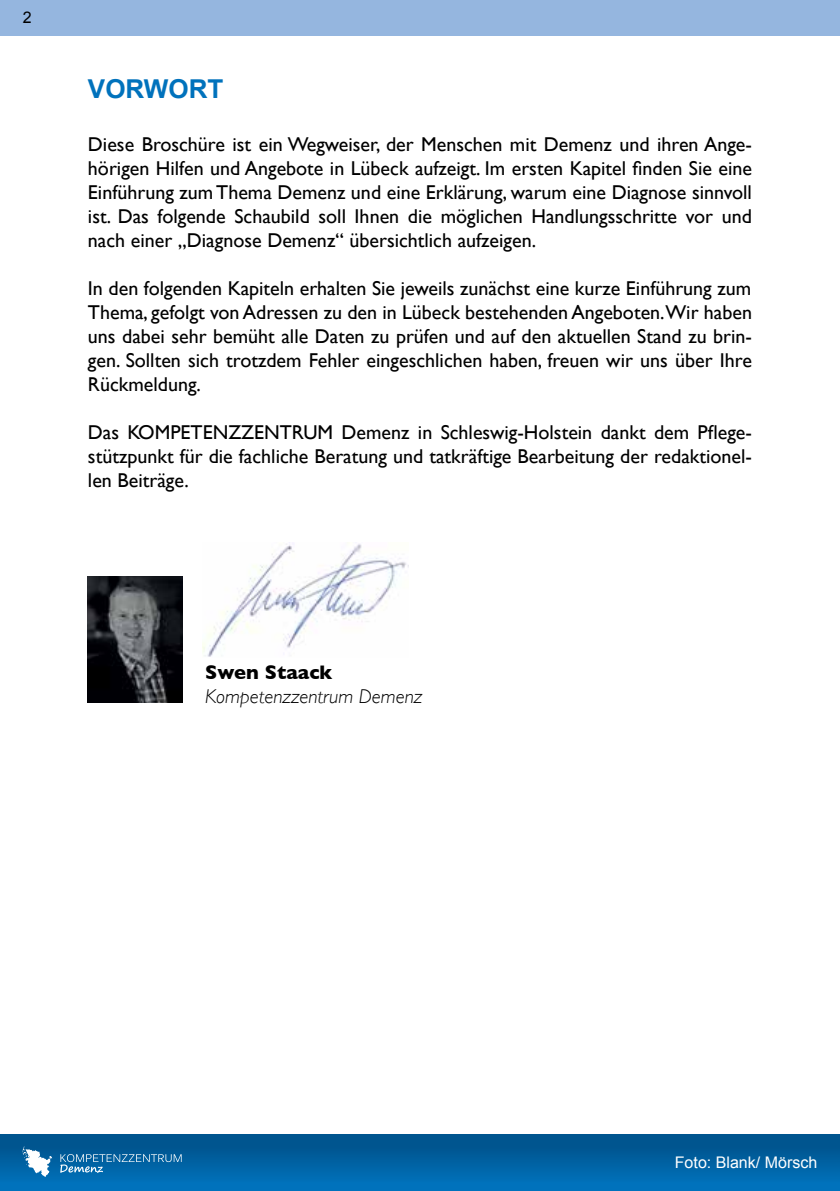
<style>
.page{position:relative;width:840px;height:1191px;background:#fff}
.page>*{position:absolute;margin:0;border:0;box-sizing:border-box;transform-origin:0 0}
.t1{font:700 26px "Arial";color:#0072bc}
.t2{font:20px/24px "Gill Sans";color:#000;text-align:justify}
.t3{font:italic 300 20px "Gill Sans";color:#000}
.t4{font:700 20px "Gill Sans";color:#000}
.t5{font:16px "Arial";color:#fff}
.t6{font:16px "Arial";color:#000}
</style>
<div class="page">
<div style="left:0;top:1134px;width:839px;height:57px;background:linear-gradient(to bottom,#004f86,#0075c0)"></div>
<svg style="left:60px;top:1154px;width:121px;height:18px;background:#297bb1"></svg>
<svg style="left:23px;top:1146px;width:29px;height:30px"></svg>
<div style="left:0;top:0;width:839px;height:35px;background:#95b6df"></div>
<img style="left:203px;top:542px;width:204px;height:115px">
<img style="left:88px;top:577px;width:94px;height:126px">
<p class="t6" style="left:23px;top:7px;width:10px">2</p>
<h1 class="t1" style="left:88px;top:72px;width:137px">VORWORT</h1>
<p class="t2" style="left:88px;top:132px;width:665px">Diese Broschüre ist ein Wegweiser, der Menschen mit Demenz und ihren Ange&shy;hörigen Hilfen und Angebote in Lübeck aufzeigt. Im ersten Kapitel finden Sie eine Einführung zum Thema Demenz und eine Erklärung, warum eine Diagnose sinnvoll ist. Das folgende Schaubild soll Ihnen die möglichen Handlungsschritte vor und nach einer „Diagnose Demenz“ übersichtlich aufzeigen.</p>
<p class="t2" style="left:88px;top:276px;width:665px">In den folgenden Kapiteln erhalten Sie jeweils zunächst eine kurze Einführung zum Thema, gefolgt von Adressen zu den in Lübeck bestehenden Angeboten.Wir haben uns dabei sehr bemüht alle Daten zu prüfen und auf den aktuellen Stand zu brin&shy;gen. Sollten sich trotzdem Fehler eingeschlichen haben, freuen wir uns über Ihre Rückmeldung.</p>
<p class="t2" style="left:88px;top:420px;width:665px">Das KOMPETENZZENTRUM Demenz in Schleswig-Holstein dankt dem Pflege&shy;stützpunkt für die fachliche Beratung und tatkräftige Bearbeitung der redaktionel&shy;len Beiträge.</p>
<p class="t4" style="left:205px;top:656px;width:129px">Swen Staack</p>
<p class="t3" style="left:205px;top:685px;width:219px">Kompetenzzentrum Demenz</p>
<p class="t5" style="left:674px;top:1152px;width:144px">Foto: Blank/ Mörsch</p>
</div>
